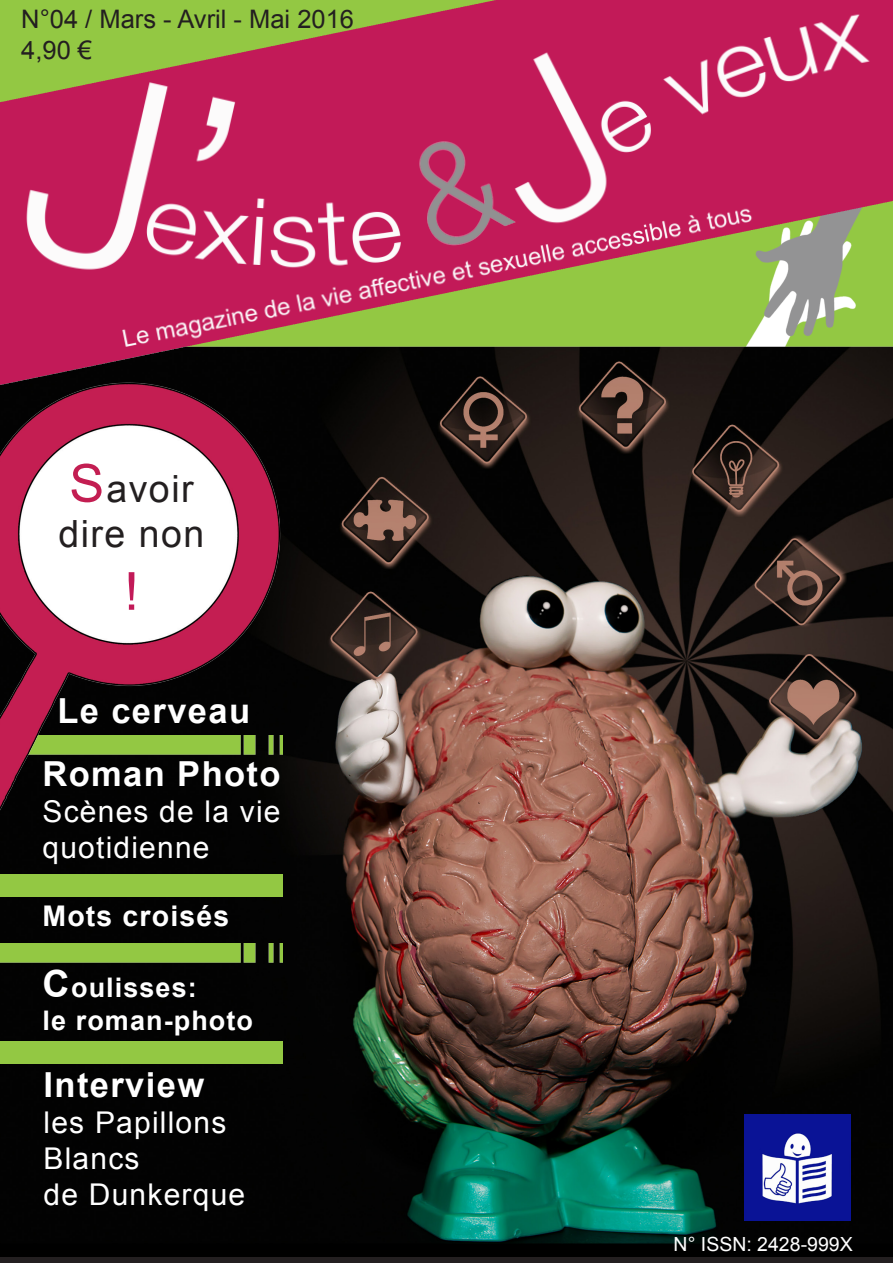
<style>
.page{position:relative;width:893px;height:1263px;background:#fff}
.page>*{position:absolute;margin:0;border:0;box-sizing:border-box;transform-origin:0 0}
.t1{font:52.5px "Arial";color:#c21a58}
.t2{font:37.5px "Arial";letter-spacing:.04em;color:#231f20}
.t3{font:700 34.5px "Arial";letter-spacing:.04em;color:#fff}
.t4{font:30px/36px "Arial";letter-spacing:.04em;color:#fff}
.t5{font:700 28.5px "Arial";letter-spacing:.04em;color:#fff}
.t6{font:700 27px "Arial";letter-spacing:.04em;color:#fff}
.t7{font:25.5px "Arial";color:#231f20}
.t8{font:19.5px "Arial";color:#fff}
.s1{font-size:52.5px;color:#c31e52}
.s2{font-size:37.5px}
</style>
<div class="page">
<img style="left:0;top:395px;width:893px;height:861px">
<img style="left:0;top:395px;width:306px;height:464px">
<img style="left:0;top:358px;width:893px;height:37px">
<img style="left:0;top:0;width:893px;height:358px">
<div style="left:0;top:874px;width:283px;height:22px;background:#93c843"></div>
<img style="left:744px;top:1115px;width:106px;height:105px">
<div style="left:0;top:1041px;width:283px;height:22px;background:#93c843"></div>
<img style="left:0;top:944px;width:283px;height:18px">
<p class="t7" style="left:21px;top:2px;width:334px">N°04 / Mars - Avril - Mai 2016</p>
<p class="t7" style="left:21px;top:33px;width:72px">4,90 €</p>
<p class="t2" style="left:69px;top:464px;width:126px"><span class="s1">S</span>avoir</p>
<p class="t2" style="left:58px;top:509px;width:147px">dire non</p>
<p class="t1" style="left:124px;top:557px;width:16px">!</p>
<p class="t3" style="left:57px;top:687px;width:194px">Le cerveau</p>
<p class="t3" style="left:43px;top:751px;width:240px">Roman Photo</p>
<p class="t4" style="left:43px;top:794px;width:240px">Scènes de la vie quotidienne</p>
<p class="t5" style="left:43px;top:897px;width:188px">Mots croisés</p>
<p class="t6" style="left:43px;top:970px;width:156px"><span class="s2">C</span>oulisses:</p>
<p class="t6" style="left:43px;top:1002px;width:212px">le roman-photo</p>
<p class="t3" style="left:44px;top:1061px;width:162px">Interview</p>
<p class="t4" style="left:44px;top:1104px;width:184px">les Papillons<br>Blancs</p>
<p class="t4" style="left:44px;top:1176px;width:203px">de Dunkerque</p>
<p class="t8" style="left:674px;top:1231px;width:181px">N° ISSN: 2428-999X</p>
</div>
